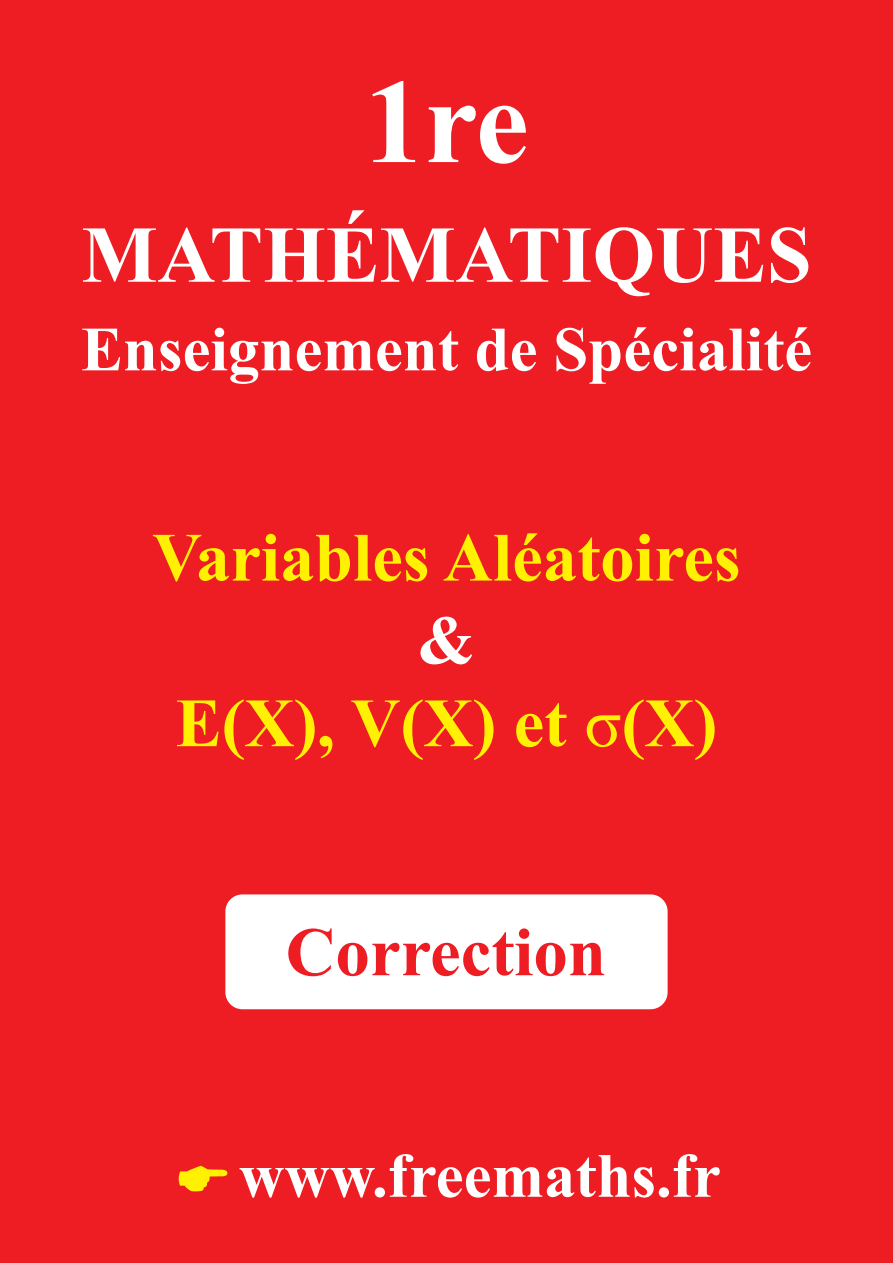
<style>
.page{position:relative;width:893px;height:1263px;background:#ee1d23}
.page>*{position:absolute;margin:0;border:0;box-sizing:border-box;transform-origin:0 0}
.t1{font:700 120px "Times New Roman";color:#fff}
.t2{font:700 80.4px "Times New Roman";color:#fff}
.t3{font:700 69px/82.8px "Times New Roman";color:#fff101;text-align:center}
.t4{font:700 69px "Times New Roman";color:#ee1d23}
.t5{font:700 63px "Times New Roman";color:#fff}
.s1{color:#fff}
.s2{font-weight:400}
</style>
<div class="page">
<div style="left:225px;top:894px;width:443px;height:115px;background:#fff;border-radius:17px"></div>
<h1 class="t1" style="left:364px;top:39px;width:166px">1re</h1>
<p class="t2" style="left:81px;top:199px;width:732px">MATHÉMATIQUES</p>
<p class="t5" style="left:81px;top:306px;width:733px">Enseignement de Spécialité</p>
<p class="t3" style="left:152px;top:514px;width:590px">Variables Aléatoires</p>
<p class="t3" style="left:176px;top:597px;width:543px"><span class="s1">&amp;<br></span>E(X), V(X) et <span class="s2">σ</span>(X)</p>
<p class="t4" style="left:286px;top:904px;width:322px">Correction</p>
<p class="t5" style="left:239px;top:1132px;width:483px">www.freemaths.fr</p>
</div>
